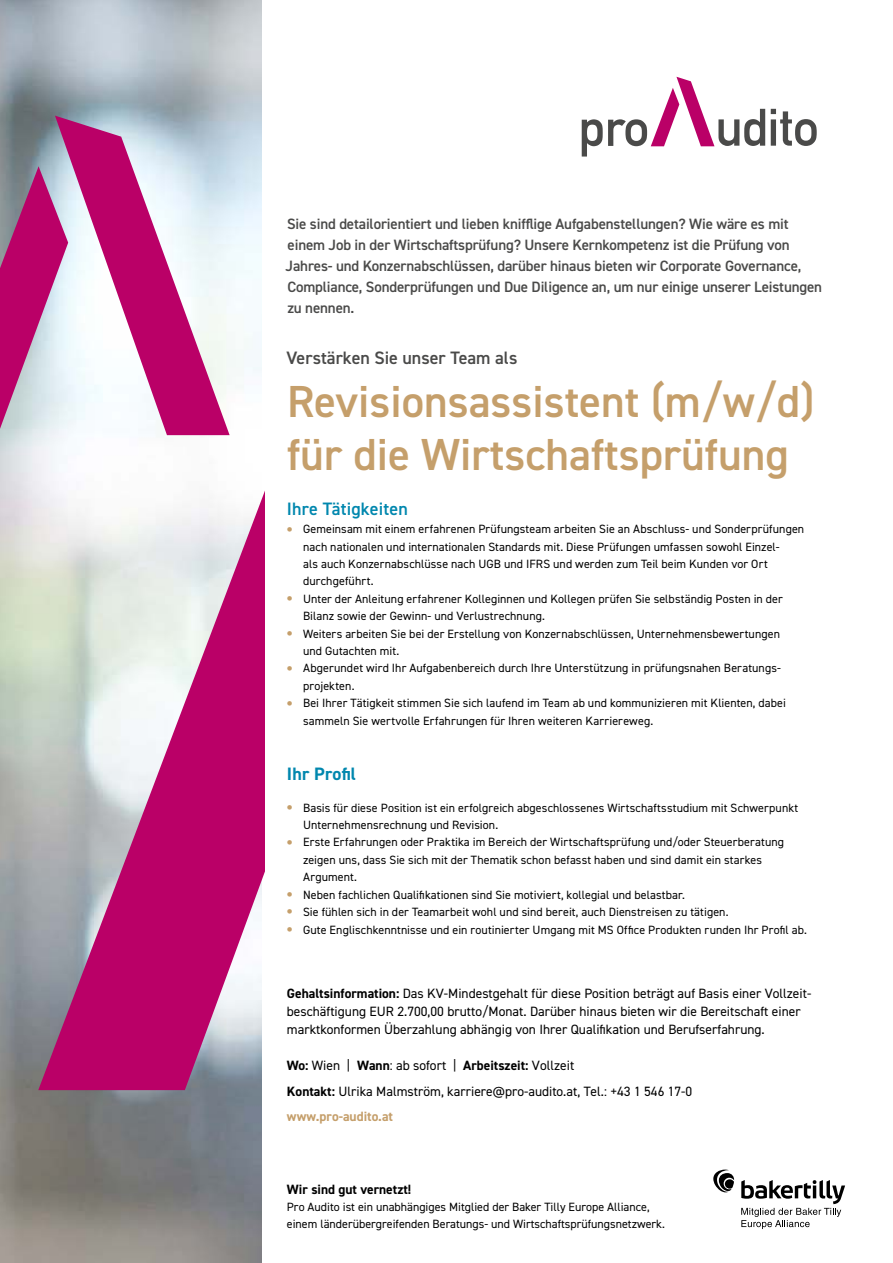
<style>
.page{position:relative;width:893px;height:1263px;background:#fff}
.page>*{position:absolute;margin:0;border:0;box-sizing:border-box;transform-origin:0 0}
.t1{font:600 45px "DIN2014";color:#c59f6b}
.t2{font:600 18px "DIN2014";color:#4a4a49}
.t3{font:600 18px "DIN2014";letter-spacing:.01em;color:#0087ae}
.t4{font:700 18px "DIN2014";letter-spacing:.01em;color:#0087ae}
.t5{font:600 15px "DIN2014";letter-spacing:-.01em;color:#4a4a49}
.t6{font:13.5px/18px "DIN2014";color:#000}
.t7{font:700 13.5px "DIN2014";color:#000}
.t8{font:12px/17.4px "DIN2014";letter-spacing:.005em;color:#000}
.s1{font-weight:700;font-size:19.5px;color:#c59f6b}
.s2{font-weight:700}
.s3{font-weight:700;color:#c59f6b}
</style>
<div class="page">
<img style="left:0;top:0;width:262px;height:1263px">
<svg style="left:38px;top:442px;width:227px;height:648px"></svg>
<svg style="left:55px;top:116px;width:175px;height:319px"></svg>
<svg style="left:0;top:166px;width:68px;height:263px;background:#bd6a9f"></svg>
<svg style="left:741px;top:1180px;width:104px;height:49px"></svg>
<svg style="left:713px;top:1169px;width:21px;height:23px"></svg>
<svg style="left:582px;top:77px;width:235px;height:80px"></svg>
<p class="t5" style="left:287px;top:213px;width:503px">Sie sind detailorientiert und lieben knifflige Aufgabenstellungen? Wie wäre es mit</p>
<p class="t5" style="left:288px;top:234px;width:504px">einem Job in der Wirtschaftsprüfung? Unsere Kernkompetenz ist die Prüfung von</p>
<p class="t5" style="left:286px;top:255px;width:517px">Jahres- und Konzernabschlüssen, darüber hinaus bieten wir Corporate Governance,</p>
<p class="t5" style="left:287px;top:276px;width:536px">Compliance, Sonderprüfungen und Due Diligence an, um nur einige unserer Leistungen</p>
<p class="t5" style="left:287px;top:297px;width:69px">zu nennen.</p>
<p class="t2" style="left:286px;top:345px;width:232px">Verstärken Sie unser Team als</p>
<p class="t1" style="left:287px;top:372px;width:529px">Revisionsassistent (m/w/d)</p>
<p class="t1" style="left:287px;top:424px;width:503px">für die Wirtschaftsprüfung</p>
<p class="t3" style="left:287px;top:497px;width:123px">Ihre Tätigkeiten</p>
<p class="t8" style="left:303px;top:520px;width:503px;text-indent:-16px"><span class="s1">•</span> Gemeinsam mit einem erfahrenen Prüfungsteam arbeiten Sie an Abschluss- und Sonderprüfungen nach nationalen und internationalen Standards mit. Diese Prüfungen umfassen sowohl Einzel-<br>als auch Konzernabschlüsse nach UGB und IFRS und werden zum Teil beim Kunden vor Ort durchgeführt.</p>
<p class="t8" style="left:303px;top:590px;width:481px;text-indent:-16px"><span class="s1">•</span> Unter der Anleitung erfahrener Kolleginnen und Kollegen prüfen Sie selbständig Posten in der<br>Bilanz sowie der Gewinn- und Verlustrechnung.</p>
<p class="t8" style="left:303px;top:625px;width:478px;text-indent:-16px"><span class="s1">•</span> Weiters arbeiten Sie bei der Erstellung von Konzernabschlüssen, Unternehmensbewertungen und Gutachten mit.</p>
<p class="t8" style="left:303px;top:659px;width:479px;text-indent:-16px"><span class="s1">•</span> Abgerundet wird Ihr Aufgabenbereich durch Ihre Unterstützung in prüfungsnahen Beratungs&shy;projekten.</p>
<p class="t8" style="left:303px;top:694px;width:484px;text-indent:-16px"><span class="s1">•</span> Bei Ihrer Tätigkeit stimmen Sie sich laufend im Team ab und kommunizieren mit Klienten, dabei sammeln Sie wertvolle Erfahrungen für Ihren weiteren Karriereweg.</p>
<p class="t4" style="left:287px;top:762px;width:70px">Ihr Profil</p>
<p class="t8" style="left:303px;top:799px;width:497px;text-indent:-16px"><span class="s1">•</span> Basis für diese Position ist ein erfolgreich abgeschlossenes Wirtschaftsstudium mit Schwerpunkt<br>Unternehmensrechnung und Revision.</p>
<p class="t8" style="left:303px;top:833px;width:483px;text-indent:-16px"><span class="s1">•</span> Erste Erfahrungen oder Praktika im Bereich der Wirtschaftsprüfung und/oder Steuerberatung zeigen uns, dass Sie sich mit der Thematik schon befasst haben und sind damit ein starkes<br>Argument.</p>
<p class="t8" style="left:287px;top:886px;width:399px"><span class="s1">•</span> Neben fachlichen Qualifikationen sind Sie motiviert, kollegial und belastbar.</p>
<p class="t8" style="left:287px;top:903px;width:443px"><span class="s1">•</span> Sie fühlen sich in der Teamarbeit wohl und sind bereit, auch Dienstreisen zu tätigen.</p>
<p class="t8" style="left:287px;top:920px;width:522px"><span class="s1">•</span> Gute Englischkenntnisse und ein routinierter Umgang mit MS Office Produkten runden Ihr Profil ab.</p>
<p class="t6" style="left:287px;top:984px;width:526px"><span class="s2">Gehaltsinformation:</span> Das KV-Mindestgehalt für diese Position beträgt auf Basis einer Vollzeit&shy;beschäftigung EUR 2.700,00 brutto/Monat. Darüber hinaus bieten wir die Bereitschaft einer marktkonformen Überzahlung abhängig von Ihrer Qualifikation und Berufserfahrung.</p>
<p class="t6" style="left:287px;top:1053px;width:407px;line-height:25.5px"><span class="s2">Wo:</span> Wien | <span class="s2">Wann</span>: ab sofort | <span class="s2">Arbeitszeit:</span> Vollzeit<br><span class="s2">Kontakt:</span> Ulrika Malmström, karriere@pro-audito.at, Tel.: +43 1 546 17-0 <span class="s3">www.pro-audito.at</span></p>
<p class="t7" style="left:287px;top:1180px;width:126px">Wir sind gut vernetzt!</p>
<p class="t8" style="left:287px;top:1199px;width:379px;line-height:16.5px">Pro Audito ist ein unabhängiges Mitglied der Baker Tilly Europe Alliance, einem länderübergreifenden Beratungs- und Wirtschaftsprüfungsnetzwerk.</p>
</div>
